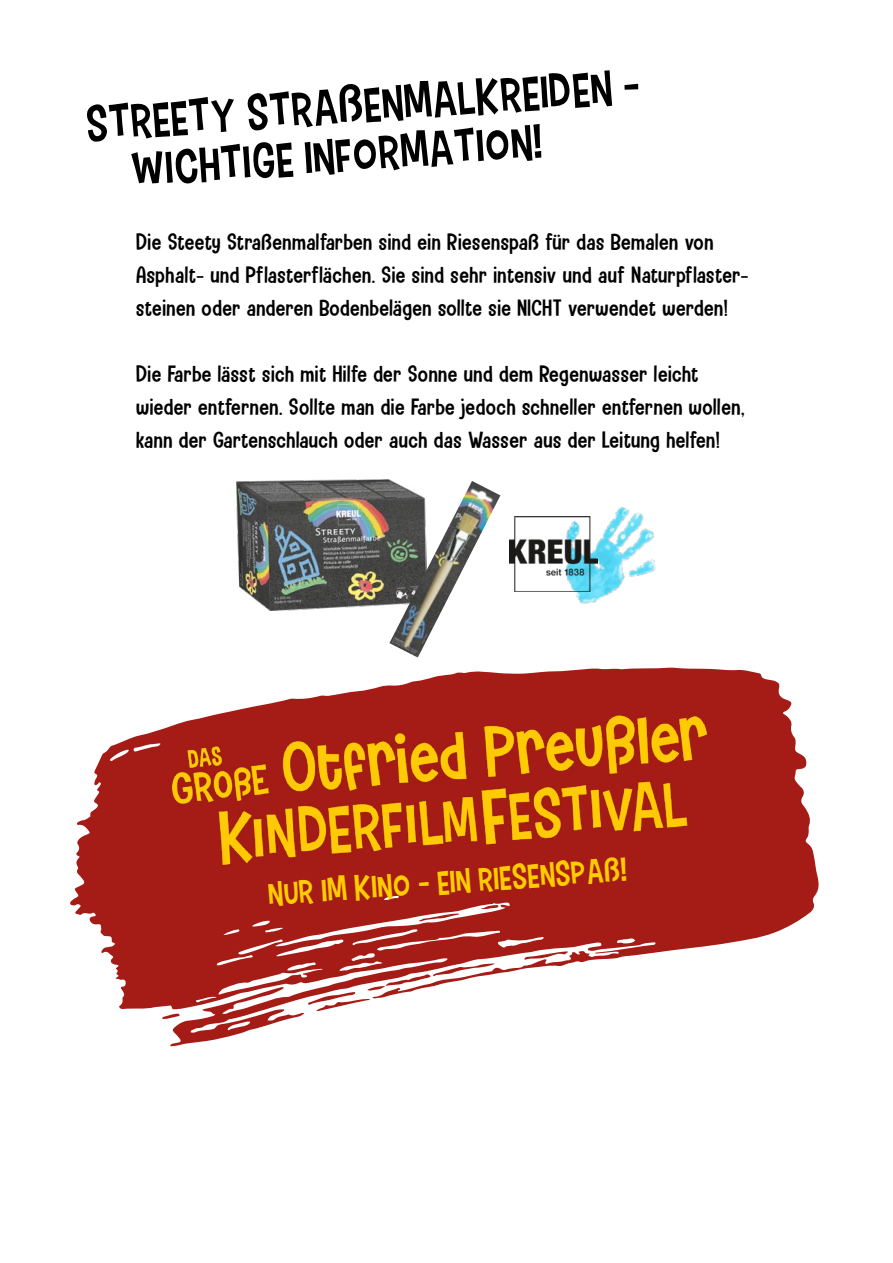
<style>
.page{position:relative;width:893px;height:1263px;background:#fff}
.page>*{position:absolute;margin:0;border:0;box-sizing:border-box;transform-origin:0 0}
.t1{font:47.25px/48.9px "Carton Six";color:#000}
.t2{font:32.85px "Carton Six";color:#fc0}
.t3{font:24px/33px "Camping Holiday DEMO";letter-spacing:.025em;color:#000}
.s1{font-family:"Camping Holiday DEMO";font-size:55.5px}
.s2{font-family:"Camping Holiday DEMO";font-size:35.55px}
</style>
<div class="page">
<svg style="left:70px;top:667px;width:749px;height:380px;fill:#a51b16"></svg>
<svg style="left:524px;top:951px;width:44px;height:9px"></svg>
<svg style="left:162px;top:1013px;width:18px;height:6px"></svg>
<svg style="left:308px;top:963px;width:187px;height:48px"></svg>
<svg style="left:419px;top:913px;width:40px;height:8px"></svg>
<svg style="left:481px;top:905px;width:17px;height:4px"></svg>
<img style="left:82px;top:700px;width:699px;height:173px">
<img style="left:541px;top:507px;width:115px;height:97px">
<img style="left:509px;top:516px;width:88px;height:75px">
<img style="left:236px;top:480px;width:156px;height:130px">
<img style="left:389px;top:481px;width:111px;height:176px">
<h1 class="t1" style="left:126px;top:96px;width:514px;text-indent:-42px;rotate:-4deg">STREETY STRA<span class="s1">ß</span>enMalkreiden -<br>WICHTIGE INFORMATION!</h1>
<p class="t3" style="left:136px;top:225px;width:614px">Die Steety Straßenmalfarben sind ein Riesenspaß für das Bemalen von<br>Asphalt- und Pflasterflächen. Sie sind sehr intensiv und auf Naturpflaster&shy;steinen oder anderen Bodenbelägen sollte sie NICHT verwendet werden!</p>
<p class="t3" style="left:136px;top:357px;width:610px">Die Farbe lässt sich mit Hilfe der Sonne und dem Regenwasser leicht wieder entfernen. Sollte man die Farbe jedoch schneller entfernen wollen, kann der Gartenschlauch oder auch das Wasser aus der Leitung helfen!</p>
<h2 class="t2" style="left:267px;top:875px;width:361px;rotate:-4deg">NUR IM KINO - EIN RIESENSPA<span class="s2">ß</span>!</h2>
</div>
